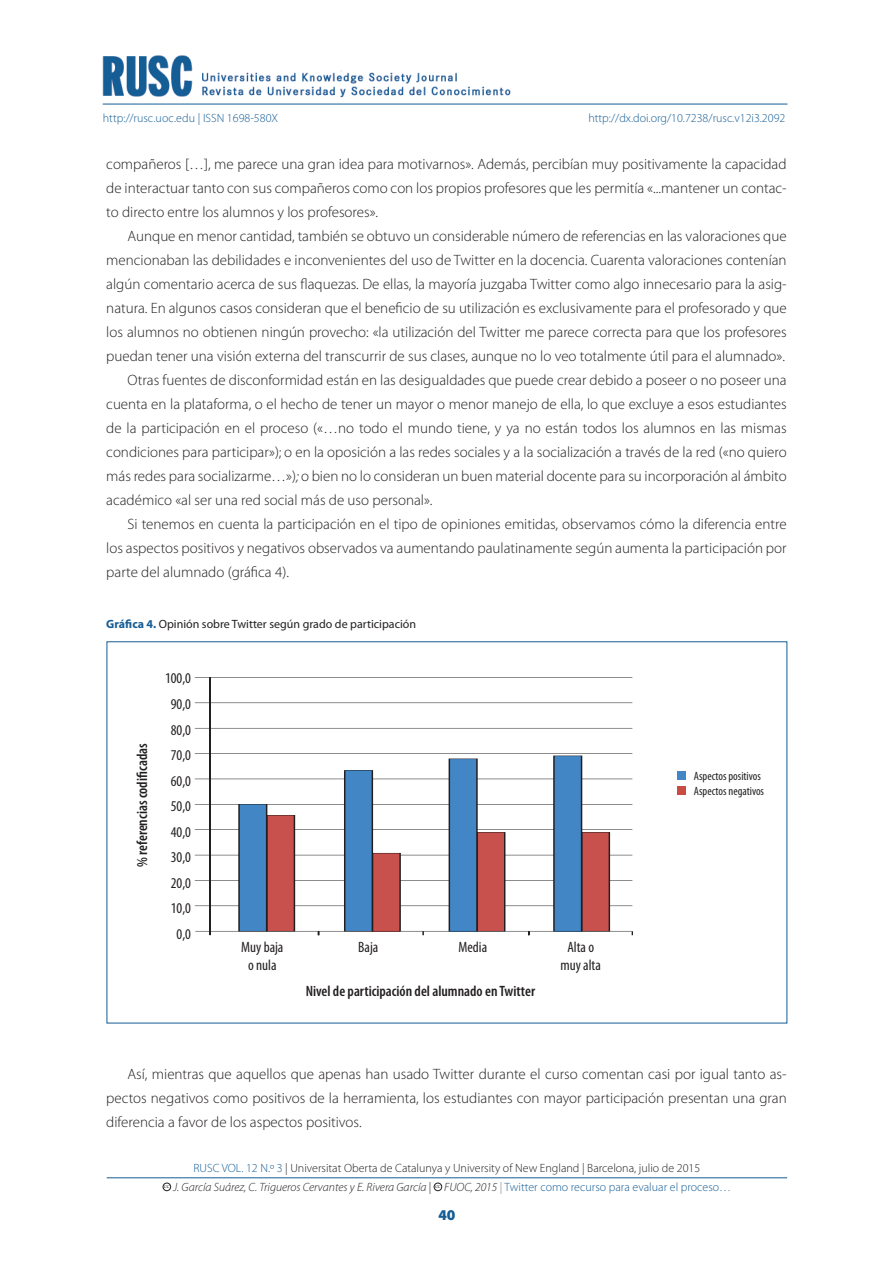
<style>
.page{position:relative;width:893px;height:1263px;background:#fff}
.page>*{position:absolute;margin:0;border:0;box-sizing:border-box;transform-origin:0 0}
._05_Texte_general{font:300 15px/24px "Myriad Pro";color:#231f20;text-align:justify}
._14_Texto_tablas_y_g{font:condensed 15px/18px "Myriad Pro";color:#231f20;text-align:center}
._14_Texto_tablas_y_g-2{font:600 condensed 15px "Myriad Pro";color:#231f20}
.t1{font:900 15px "Myriad Pro";color:#155d95}
.t2{font:300 12px "Myriad Pro";color:#155d95}
.t3{font:300 12px "Myriad Pro";color:#231f20}
._14_Num_nom_figura{font:12px "Myriad Pro";color:#231f20}
.t4{font:italic 300 12px "Myriad Pro";color:#231f20}
.t5{font:condensed 12px "Myriad Pro";color:#231f20}
.t6{font:600 3.9px "Adobe Caslon Pro";color:#231f20}
.s1{font-style:italic}
.s2{font-weight:700;color:#155d95}
.s3{color:#155d95}
.s4{font-style:normal}
.s5{font-style:italic;color:#231f20}
.s6{color:#76787b}
</style>
<div class="page">
<hr style="left:103px;top:104px;width:684px;height:1px;background:#155d95">
<img style="left:202px;top:70px;width:309px;height:28px">
<img style="left:103px;top:55px;width:90px;height:42px">
<hr style="left:107px;top:1177px;width:680px;height:1px;background:#155d95">
<div style="left:163px;top:1183px;width:8px;height:8px;border:1px solid #231f20;border-radius:50%"></div>
<div style="left:434px;top:1183px;width:8px;height:8px;border:1px solid #231f20;border-radius:50%"></div>
<hr style="left:195px;top:905px;width:437px;height:1px;background:#231f20">
<hr style="left:195px;top:880px;width:437px;height:1px;background:#231f20">
<hr style="left:195px;top:855px;width:437px;height:1px;background:#231f20">
<hr style="left:195px;top:829px;width:437px;height:1px;background:#231f20">
<hr style="left:195px;top:804px;width:437px;height:1px;background:#231f20">
<hr style="left:195px;top:779px;width:437px;height:1px;background:#231f20">
<hr style="left:195px;top:753px;width:437px;height:1px;background:#231f20">
<hr style="left:195px;top:728px;width:437px;height:1px;background:#231f20">
<hr style="left:195px;top:702px;width:437px;height:1px;background:#231f20">
<hr style="left:195px;top:677px;width:437px;height:1px;background:#231f20">
<hr style="left:195px;top:931px;width:437px;height:1px;background:#231f20">
<svg style="left:209px;top:677px;width:424px;height:258px"></svg>
<div style="left:677px;top:771px;width:8px;height:8px;background:#4387c6"></div>
<div style="left:677px;top:787px;width:8px;height:8px;background:#c94c43"></div>
<p class="t2" style="left:103px;top:112px;width:177px">http://rusc.uoc.edu | ISSN 1698-580X</p>
<p class="t2" style="left:588px;top:112px;width:198px">http://dx.doi.org/10.7238/rusc.v12i3.2092</p>
<p class="_05_Texte_general" style="left:106px;top:152px;width:682px">compañeros […], me parece una gran idea para motivarnos». Además, percibían muy positivamente la capacidad de interactuar tanto con sus compañeros como con los propios profesores que les permitía «...mantener un contac&shy;to directo entre los alumnos y los profesores».</p>
<p class="_05_Texte_general" style="left:106px;top:224px;width:682px;text-indent:21px">Aunque en menor cantidad, también se obtuvo un considerable número de referencias en las valoraciones que mencionaban las debilidades e inconvenientes del uso de Twitter en la docencia. Cuarenta valoraciones contenían algún comentario acerca de sus flaquezas. De ellas, la mayoría juzgaba Twitter como algo innecesario para la asig&shy;natura. En algunos casos consideran que el beneficio de su utilización es exclusivamente para el profesorado y que los alumnos no obtienen ningún provecho: «la utilización del Twitter me parece correcta para que los profesores puedan tener una visión externa del transcurrir de sus clases, aunque no lo veo totalmente útil para el alumnado».</p>
<p class="_05_Texte_general" style="left:106px;top:368px;width:682px;text-indent:21px">Otras fuentes de disconformidad están en las desigualdades que puede crear debido a poseer o no poseer una cuenta en la plataforma, o el hecho de tener un mayor o menor manejo de ella, lo que excluye a esos estudiantes de la participación en el proceso («…no todo el mundo tiene, y ya no están todos los alumnos en las mismas condiciones para participar»); o en la oposición a las redes sociales y a la socialización a través de la red («no quiero más redes para socializarme…»)<span class="s1">;</span> o bien no lo consideran un buen material docente para su incorporación al ámbito académico «al ser una red social más de uso personal».</p>
<p class="_05_Texte_general" style="left:106px;top:512px;width:682px;text-indent:21px">Si tenemos en cuenta la participación en el tipo de opiniones emitidas, observamos cómo la diferencia entre los aspectos positivos y negativos observados va aumentando paulatinamente según aumenta la participación por parte del alumnado (gráfica 4).</p>
<p class="_14_Num_nom_figura" style="left:106px;top:616px;width:311px"><span class="s2">Gráfica 4.</span> Opinión sobre Twitter según grado de participación</p>
<p class="_14_Texto_tablas_y_g-2" style="left:133px;top:867px;width:125px;rotate:-90deg">% referencias codificadas</p>
<p class="_14_Texto_tablas_y_g" style="left:165px;top:669px;width:28px">100,0</p>
<p class="_14_Texto_tablas_y_g" style="left:171px;top:695px;width:22px">90,0</p>
<p class="_14_Texto_tablas_y_g" style="left:171px;top:720px;width:22px">80,0</p>
<p class="_14_Texto_tablas_y_g" style="left:171px;top:746px;width:22px">70,0</p>
<p class="_14_Texto_tablas_y_g" style="left:171px;top:771px;width:22px">60,0</p>
<p class="_14_Texto_tablas_y_g" style="left:171px;top:797px;width:22px">50,0</p>
<p class="_14_Texto_tablas_y_g" style="left:171px;top:822px;width:22px">40,0</p>
<p class="_14_Texto_tablas_y_g" style="left:171px;top:848px;width:22px">30,0</p>
<p class="_14_Texto_tablas_y_g" style="left:171px;top:873px;width:22px">20,0</p>
<p class="_14_Texto_tablas_y_g" style="left:171px;top:899px;width:22px">10,0</p>
<p class="_14_Texto_tablas_y_g" style="left:177px;top:924px;width:16px">0,0</p>
<p class="_14_Texto_tablas_y_g" style="left:241px;top:938px;width:44px">Muy baja o nula</p>
<p class="_14_Texto_tablas_y_g" style="left:358px;top:938px;width:22px">Baja</p>
<p class="_14_Texto_tablas_y_g" style="left:458px;top:938px;width:30px">Media</p>
<p class="_14_Texto_tablas_y_g" style="left:560px;top:938px;width:42px">Alta o muy alta</p>
<p class="_14_Texto_tablas_y_g-2" style="left:306px;top:982px;width:231px">Nivel de participación del alumnado en Twitter</p>
<p class="t5" style="left:694px;top:769px;width:68px">Aspectos positivos</p>
<p class="t5" style="left:694px;top:784px;width:72px">Aspectos negativos</p>
<p class="_05_Texte_general" style="left:106px;top:1062px;width:682px;text-indent:21px">Así, mientras que aquellos que apenas han usado Twitter durante el curso comentan casi por igual tanto as&shy;pectos negativos como positivos de la herramienta, los estudiantes con mayor participación presentan una gran diferencia a favor de los aspectos positivos.</p>
<p class="t3" style="left:194px;top:1161px;width:508px"><span class="s3">RUSC VOL. 12 N.º 3</span> | Universitat Oberta de Catalunya y University of New England | Barcelona, julio de 2015</p>
<p class="t6" style="left:164px;top:1185px;width:7px">CC</p>
<p class="t4" style="left:173px;top:1180px;width:260px">J. García Suárez, C. Trigueros Cervantes y E. Rivera García <span class="s4">|</span></p>
<p class="t6" style="left:435px;top:1185px;width:7px">CC</p>
<p class="t2" style="left:444px;top:1180px;width:288px"><span class="s5">FUOC, 2015</span> <span class="s6">|</span> Twitter como recurso para evaluar el proceso…</p>
<p class="t1" style="left:438px;top:1206px;width:19px">40</p>
</div>
